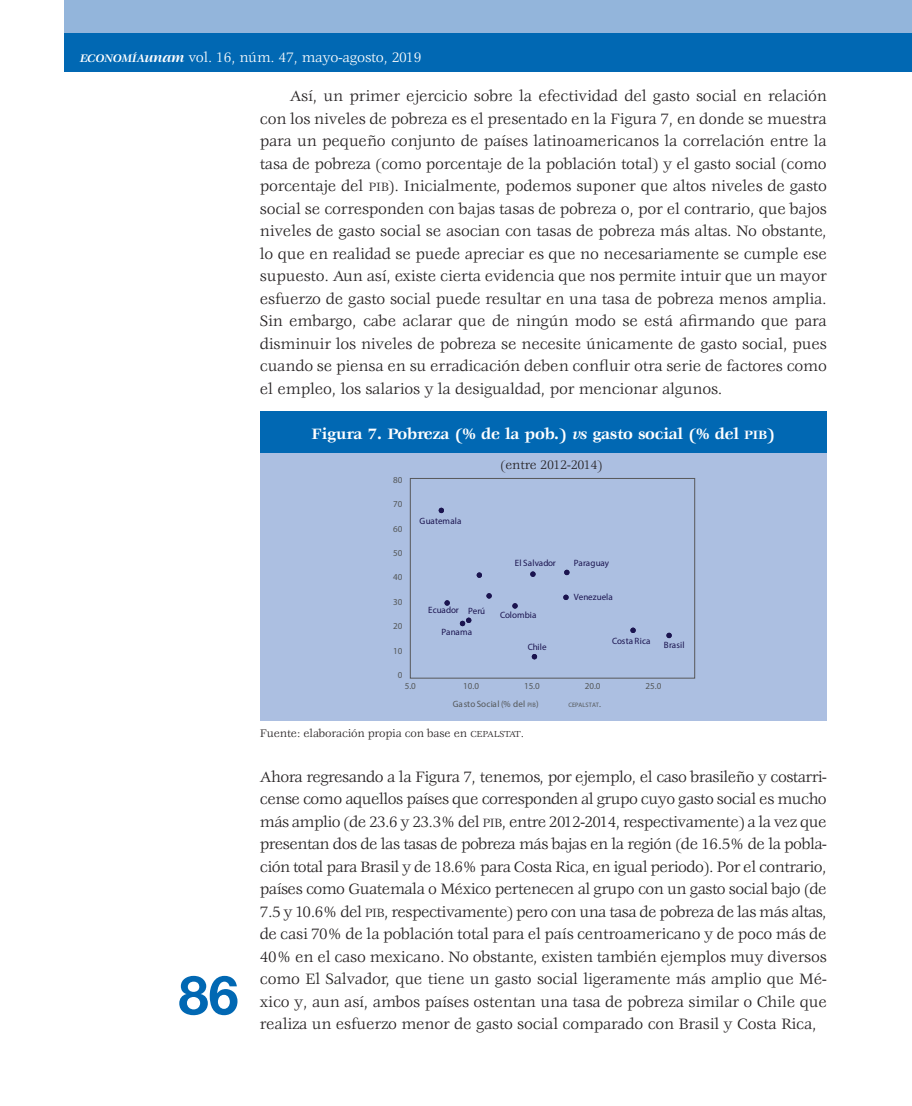
<style>
.page{position:relative;width:912px;height:1106px;background:#fff}
.page>*{position:absolute;margin:0;border:0;box-sizing:border-box;transform-origin:0 0}
.t1{font:700 54px "Helvetica Neue LT Std";color:#0168b3}
.t2{font:16.5px/22.5px "Veljovic";letter-spacing:-.01em;color:#231f20;text-align:justify}
.t3{font:700 16.5px "Veljovic";letter-spacing:-.01em;color:#fff}
.t4{font:15px "Veljovic";letter-spacing:-.01em;color:#fff}
.t5{font:13.5px "Veljovic";letter-spacing:-.01em;color:#231f20}
.t6{font:12px "Veljovic";letter-spacing:-.01em;color:#231f20}
.t7{font:9.15px "Myriad Pro";letter-spacing:.005em;color:#1b144f}
.t8{font:9.15px "Myriad Pro";color:#545758}
.t9{font:9.15px "Myriad Pro";letter-spacing:-.025em;color:#1b144f}
.t10{font:9.15px "Myriad Pro";letter-spacing:-.015em;color:#1b144f}
.t11{font:6.45px "Myriad Pro";letter-spacing:.005em;color:#545758}
.s1{font-family:"Veljovic Bold Italic SC800";font-size:12px}
.s2{font-weight:700;font-style:italic}
.s3{font-family:"Veljovic Book SC800";font-size:13.2px}
.s4{font-style:italic}
.s5{font-family:"Veljovic Bold SC800";font-weight:400;font-size:13.2px}
.s6{font-size:6.45px}
.s7{font-size:9.15px}
.s8{font-family:"Veljovic Book SC800";font-size:9.6px}
</style>
<div class="page">
<div style="left:64px;top:0;width:847px;height:49px;background:#93b5db"></div>
<div style="left:64px;top:33px;width:847px;height:38px;background:#0168b3"></div>
<div style="left:260px;top:411px;width:566px;height:42px;background:#0168b3"></div>
<div style="left:260px;top:453px;width:566px;height:267px;background:#acbfe1"></div>
<svg style="left:486px;top:593px;width:5px;height:5px"></svg>
<svg style="left:666px;top:633px;width:5px;height:5px"></svg>
<svg style="left:531px;top:654px;width:6px;height:5px"></svg>
<svg style="left:512px;top:603px;width:5px;height:5px"></svg>
<svg style="left:630px;top:627px;width:5px;height:6px"></svg>
<svg style="left:444px;top:600px;width:5px;height:5px"></svg>
<svg style="left:530px;top:571px;width:5px;height:6px"></svg>
<svg style="left:438px;top:508px;width:6px;height:5px"></svg>
<svg style="left:476px;top:572px;width:6px;height:6px"></svg>
<svg style="left:564px;top:570px;width:5px;height:5px"></svg>
<svg style="left:459px;top:617px;width:12px;height:9px"></svg>
<svg style="left:563px;top:594px;width:5px;height:6px"></svg>
<div style="left:410px;top:478px;width:284px;height:200px;border:1px solid #57585a"></div>
<p class="t4" style="left:80px;top:49px;width:343px"><span class="s1">ECONOMÍA</span><span class="s2">unam</span> vol. 16, núm. 47, mayo-agosto, 2019</p>
<p class="t2" style="left:260px;top:85px;width:568px;text-indent:30px">Así, un primer ejercicio sobre la efectividad del gasto social en relación con los niveles de pobreza es el presentado en la Figura 7, en donde se muestra para un pequeño conjunto de países latinoamericanos la correlación entre la tasa de pobreza (como porcentaje de la población total) y el gasto social (como porcentaje del <span class="s3">PIB</span>). Inicialmente, podemos suponer que altos niveles de gasto social se corresponden con bajas tasas de pobreza o, por el contrario, que bajos niveles de gasto social se asocian con tasas de pobreza más altas. No obstante, lo que en realidad se puede apreciar es que no necesariamente se cumple ese supuesto. Aun así, existe cierta evidencia que nos permite intuir que un mayor esfuerzo de gasto social puede resultar en una tasa de pobreza menos amplia.<br>Sin embargo, cabe aclarar que de ningún modo se está afirmando que para disminuir los niveles de pobreza se necesite únicamente de gasto social, pues cuando se piensa en su erradicación deben confluir otra serie de factores como el empleo, los salarios y la desigualdad, por mencionar algunos.</p>
<p class="t3" style="left:311px;top:424px;width:465px">Figura 7. Pobreza (% de la pob.) <span class="s4">vs</span> gasto social (% del <span class="s5">pib</span>)</p>
<p class="t8" style="left:393px;top:474px;width:11px">80</p>
<p class="t8" style="left:393px;top:498px;width:11px">70</p>
<p class="t8" style="left:393px;top:523px;width:11px">60</p>
<p class="t8" style="left:393px;top:547px;width:11px">50</p>
<p class="t8" style="left:393px;top:572px;width:11px">40</p>
<p class="t8" style="left:393px;top:596px;width:11px">30</p>
<p class="t8" style="left:393px;top:620px;width:11px">20</p>
<p class="t8" style="left:393px;top:645px;width:11px">10</p>
<p class="t8" style="left:397px;top:669px;width:6px">0</p>
<p class="t5" style="left:500px;top:457px;width:103px">(entre 2012-2014)</p>
<p class="t7" style="left:419px;top:515px;width:44px">Guatemala</p>
<p class="t10" style="left:428px;top:604px;width:32px">Ecuador</p>
<p class="t7" style="left:468px;top:605px;width:19px">Perú</p>
<p class="t7" style="left:441px;top:626px;width:32px">Panama</p>
<p class="t7" style="left:514px;top:557px;width:43px">El Salvador</p>
<p class="t9" style="left:500px;top:609px;width:38px">Colombia</p>
<p class="t7" style="left:573px;top:557px;width:37px">Paraguay</p>
<p class="t7" style="left:573px;top:591px;width:41px">Venezuela</p>
<p class="t7" style="left:612px;top:635px;width:40px">Costa Rica</p>
<p class="t7" style="left:527px;top:641px;width:20px">Chile</p>
<p class="t7" style="left:663px;top:639px;width:22px">Brasil</p>
<h1 class="t1" style="left:178px;top:961px;width:62px">86</h1>
<p class="t8" style="left:404px;top:680px;width:13px">5.0</p>
<p class="t8" style="left:463px;top:680px;width:17px">10.0</p>
<p class="t8" style="left:524px;top:680px;width:17px">15.0</p>
<p class="t8" style="left:584px;top:680px;width:17px">20.0</p>
<p class="t8" style="left:645px;top:680px;width:17px">25.0</p>
<p class="t8" style="left:452px;top:698px;width:87px">Gasto Social (% del <span class="s6">PIB</span>)</p>
<p class="t11" style="left:568px;top:701px;width:34px">CEPALSTAT<span class="s7">.</span></p>
<p class="t6" style="left:260px;top:726px;width:265px">Fuente: elaboración propia con base en <span class="s8">CEPALSTAT</span>.</p>
<p class="t2" style="left:260px;top:766px;width:568px">Ahora regresando a la Figura 7, tenemos, por ejemplo, el caso brasileño y costarri&shy;cense como aquellos países que corresponden al grupo cuyo gasto social es mucho más amplio (de 23.6 y 23.3% del <span class="s3">PIB</span>, entre 2012-2014, respectivamente) a la vez que presentan dos de las tasas de pobreza más bajas en la región (de 16.5% de la pobla&shy;ción total para Brasil y de 18.6% para Costa Rica, en igual periodo). Por el contrario, países como Guatemala o México pertenecen al grupo con un gasto social bajo (de 7.5 y 10.6% del <span class="s3">PIB</span>, respectivamente) pero con una tasa de pobreza de las más altas, de casi 70% de la población total para el país centroamericano y de poco más de 40% en el caso mexicano. No obstante, existen también ejemplos muy diversos como El Salvador, que tiene un gasto social ligeramente más amplio que Mé&shy;xico y, aun así, ambos países ostentan una tasa de pobreza similar o Chile que realiza un esfuerzo menor de gasto social comparado con Brasil y Costa Rica,</p>
</div>
